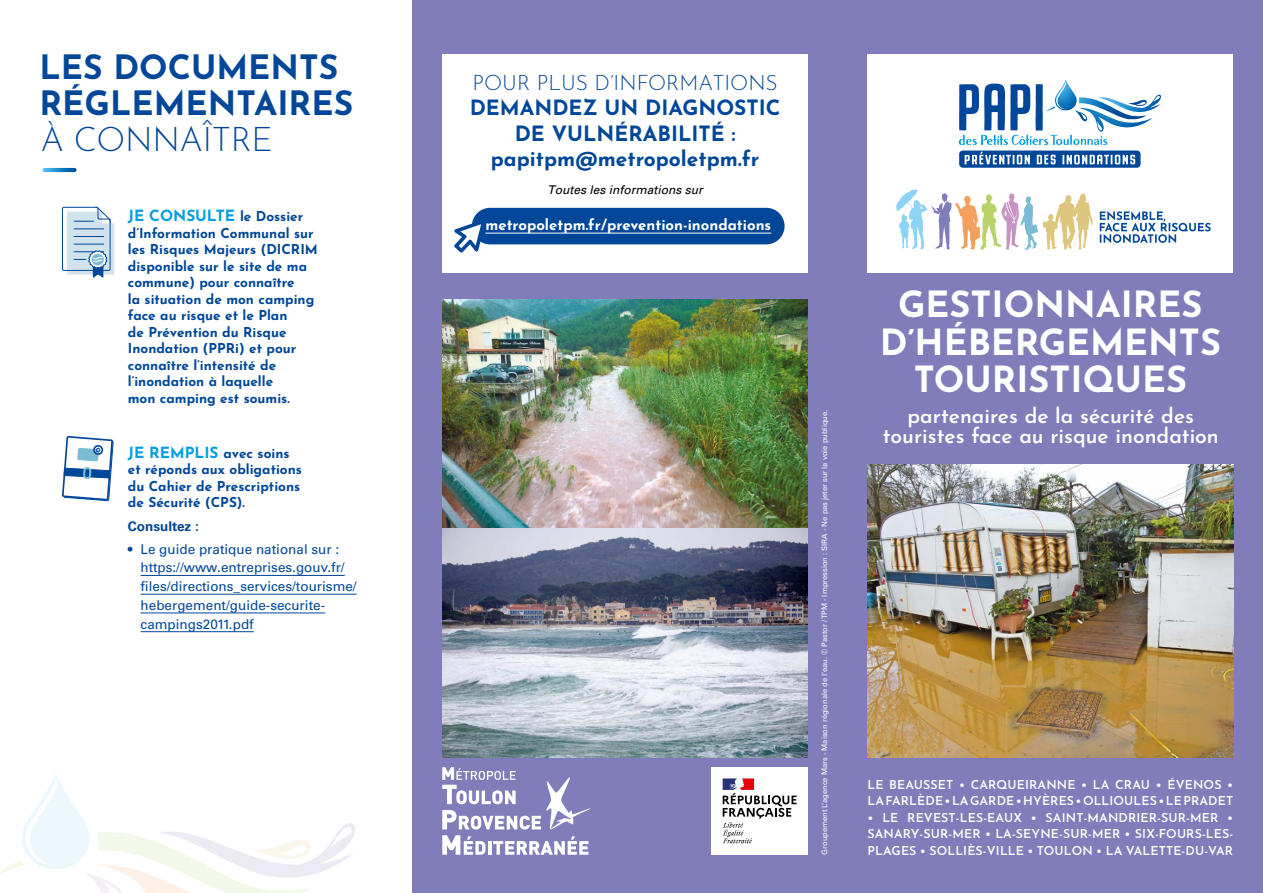
<style>
.page{position:relative;width:1263px;height:893px;background:#fff}
.page>*{position:absolute;margin:0;border:0;box-sizing:border-box;transform-origin:0 0}
.t1{font:700 36px/37.5px "Josefin Sans";color:#fff;text-align:center}
.t2{font:700 33.45px/36px "Josefin Sans";color:#004799}
.t3{font:300 33.45px "Josefin Sans";letter-spacing:-.01em;color:#004799}
.t4{font:700 21px/25.2px "Josefin Sans";color:#004799;text-align:center}
.t5{font:600 21px/19.5px "Josefin Sans";color:#fff;text-align:center}
.t6{font:300 21px "Josefin Sans";color:#004799}
.t7{font:700 15.45px "Josefin Sans";color:#009ee3}
.t8{font:700 15px "Josefin Sans";color:#fff}
.t9{font:700 13.65px/16.5px "Josefin Sans";color:#004799}
.t10{font:13.5px/18.8px "Univers LT Std";color:#004799}
.t11{font:700 13.5px "Univers LT Std";color:#004799}
.t12{font:600 12.3px/16.5px "Josefin Sans";letter-spacing:.01em;color:#fff}
.t13{font:italic 12px "Univers";color:#000}
.t14{font:7.5px "Univers LT Std";color:#fff}
.s1{font-size:13.65px;color:#004799}
</style>
<div class="page">
<div style="left:412px;top:0;width:851px;height:893px;background:#817dba"></div>
<img style="left:867px;top:464px;width:366px;height:293px">
<svg style="left:62px;top:206px;width:52px;height:72px"></svg>
<svg style="left:62px;top:436px;width:52px;height:66px"></svg>
<hr style="left:141px;top:575px;width:204px;height:1px;background:#004799">
<hr style="left:141px;top:594px;width:216px;height:1px;background:#004799">
<hr style="left:141px;top:613px;width:184px;height:1px;background:#004799">
<hr style="left:141px;top:631px;width:113px;height:1px;background:#004799">
<div style="left:442px;top:54px;width:366px;height:218px;background:#fff"></div>
<div style="left:867px;top:54px;width:366px;height:218px;background:#fff"></div>
<div style="left:959px;top:151px;width:181px;height:17px;background:linear-gradient(to right,#004799,#014899);border-radius:4px"></div>
<svg style="left:964px;top:152px;width:66px;height:12px"></svg>
<svg style="left:1037px;top:155px;width:19px;height:9px"></svg>
<svg style="left:1062px;top:155px;width:73px;height:9px"></svg>
<svg style="left:959px;top:80px;width:202px;height:65px"></svg>
<svg style="left:1100px;top:211px;width:111px;height:32px"></svg>
<svg style="left:896px;top:189px;width:197px;height:61px"></svg>
<div style="left:472px;top:208px;width:312px;height:36px;background:#004799;border-radius:18px"></div>
<svg style="left:454px;top:220px;width:31px;height:33px"></svg>
<hr style="left:485px;top:233px;width:286px;height:1px;background:#fff">
<img style="left:442px;top:299px;width:366px;height:458px">
<svg style="left:0;top:773px;width:355px;height:120px"></svg>
<svg style="left:43px;top:168px;width:34px;height:4px"></svg>
<div style="left:711px;top:767px;width:97px;height:88px;background:#fff"></div>
<svg style="left:723px;top:778px;width:73px;height:65px"></svg>
<svg style="left:442px;top:767px;width:149px;height:88px"></svg>
<h2 class="t2" style="left:39px;top:47px;width:316px">LES DOCUMENTS<br>RÉGLEMENTAIRES</h2>
<h2 class="t3" style="left:41px;top:113px;width:234px">À CONNAÎTRE</h2>
<p class="t7" style="left:128px;top:204px;width:177px">JE CONSULTE <span class="s1">le Dossier</span></p>
<p class="t9" style="left:128px;top:224px;width:191px">d’Information Communal sur les Risques Majeurs (DICRIM disponible sur le site de ma commune) pour connaître<br>la situation de mon camping face au risque et le Plan<br>de Prévention du Risque<br>Inondation (PPRi) et pour connaître l’intensité de l’inondation à laquelle<br>mon camping est soumis.</p>
<p class="t7" style="left:128px;top:441px;width:163px">JE REMPLIS <span class="s1">avec soins</span></p>
<p class="t9" style="left:128px;top:460px;width:176px">et réponds aux obligations du Cahier de Prescriptions de Sécurité (CPS).</p>
<p class="t11" style="left:128px;top:518px;width:72px">Consultez :</p>
<p class="t10" style="left:141px;top:540px;width:218px;text-indent:-13px">• Le guide pratique national sur : https://www.entreprises.gouv.fr/ files/directions_services/tourisme/ hebergement/guide-securite&shy;campings2011.pdf</p>
<h3 class="t6" style="left:472px;top:67px;width:307px">POUR PLUS D’INFORMATIONS</h3>
<h3 class="t4" style="left:470px;top:94px;width:312px">DEMANDEZ UN DIAGNOSTIC<br>DE VULNÉRABILITÉ : papitpm@metropoletpm.fr</h3>
<p class="t13" style="left:547px;top:184px;width:157px">Toutes les informations sur</p>
<p class="t8" style="left:485px;top:214px;width:287px">metropoletpm.fr/prevention-inondations</p>
<p class="t14" style="left:820px;top:855px;width:446px;rotate:-90deg">Groupement L’agence Mars - Maison régionale de l’eau. © Pastor / TPM - Impression : SIRA - Ne pas jeter sur la voie publique.</p>
<h1 class="t1" style="left:880px;top:283px;width:343px">GESTIONNAIRES<br>D’HÉBERGEMENTS<br>TOURISTIQUES</h1>
<h3 class="t5" style="left:883px;top:404px;width:338px">partenaires de la sécurité des touristes face au risque inondation</h3>
<p class="t12" style="left:867px;top:775px;width:367px">LE BEAUSSET • CARQUEIRANNE • LA CRAU • ÉVENOS •<br>LA FARLÈDE • LA GARDE • HYÈRES • OLLIOULES • LE PRADET</p>
<p class="t12" style="left:867px;top:808px;width:367px">• LE REVEST-LES-EAUX • SAINT-MANDRIER-SUR-MER •<br>SANARY-SUR-MER • LA-SEYNE-SUR-MER • SIX-FOURS-LES-</p>
<p class="t12" style="left:867px;top:841px;width:367px">PLAGES • SOLLIÈS-VILLE • TOULON • LA VALETTE-DU-VAR</p>
</div>
